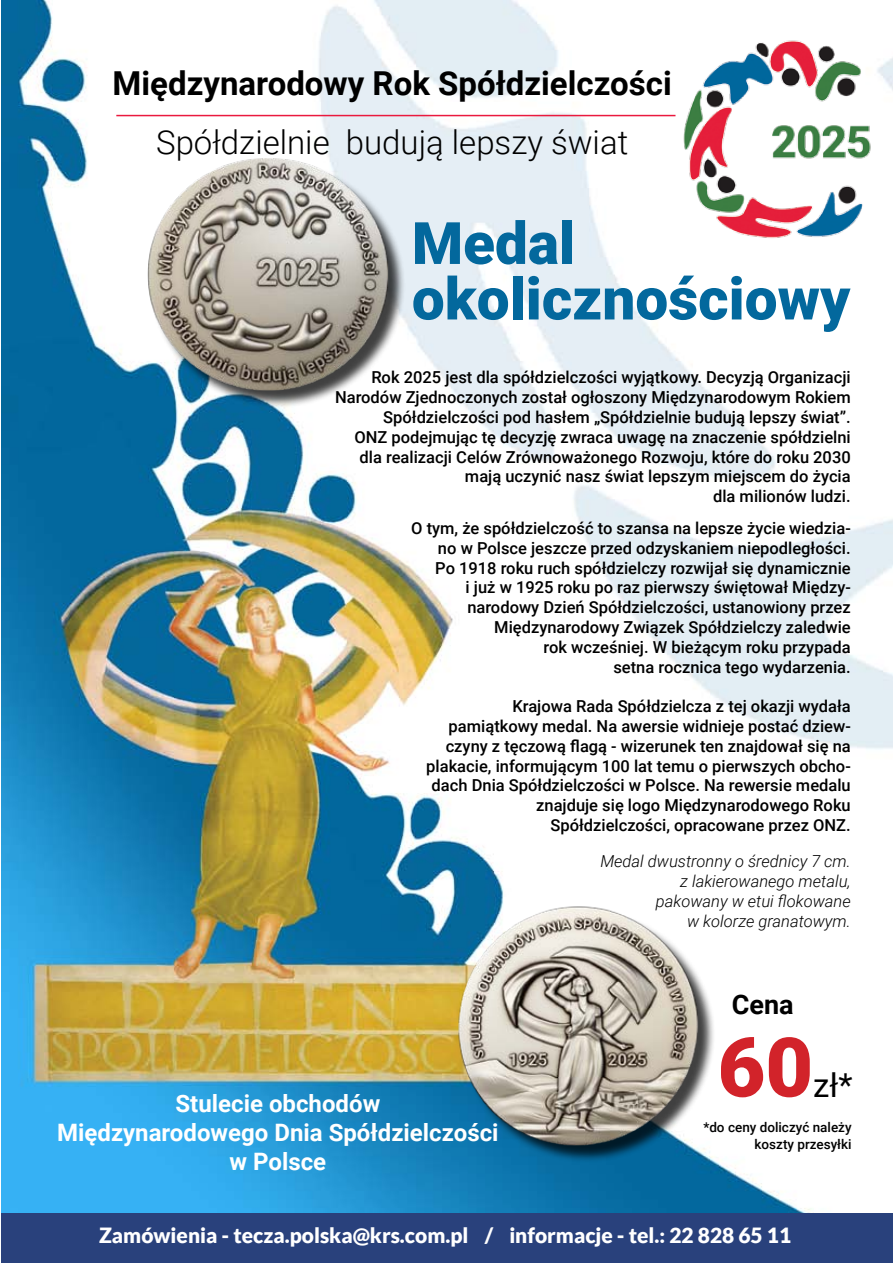
<style>
.page{position:relative;width:893px;height:1263px;background:#fff}
.page>*{position:absolute;margin:0;border:0;box-sizing:border-box;transform-origin:0 0}
.t1{font:900 82.5px "Roboto";color:#d2232a}
.t2{font:900 58.5px/55.5px "Roboto";color:#03689d}
.t3{font:700 33px "Roboto";color:#000}
.t4{font:300 33px "Roboto";color:#000}
.t5{font:33px "Roboto";color:#000}
.t6{font:700 27px "Roboto";color:#000}
.t7{font:700 24px/28.8px "Roboto";color:#fff;text-align:center}
.t8{font:900 21px "Lato";color:#fff}
.t9{font:500 16.5px/19.8px "Roboto";color:#000;text-align:right}
.t10{font:italic 300 16.5px/19.8px "Roboto";color:#000;text-align:right}
.t11{font:500 13.5px/16.2px "Roboto";color:#000;text-align:right}
</style>
<div class="page">
<img style="left:2px;top:0;width:891px;height:1213px">
<img style="left:682px;top:31px;width:193px;height:211px">
<hr style="left:116px;top:115px;width:559px;height:1px;background:#ea193e">
<div style="left:150px;top:161px;width:255px;height:247px;background:#000;opacity:.75"></div>
<img style="left:147px;top:158px;width:241px;height:233px">
<div style="left:461px;top:909px;width:254px;height:254px;background:#000;opacity:.75"></div>
<img style="left:454px;top:888px;width:246px;height:269px">
<div style="left:2px;top:1213px;width:891px;height:50px;background:#29417c"></div>
<h3 class="t3" style="left:113px;top:61px;width:561px">Międzynarodowy Rok Spółdzielczości</h3>
<h3 class="t4" style="left:156px;top:119px;width:474px">Spółdzielnie budują lepszy świat</h3>
<h2 class="t2" style="left:412px;top:213px;width:440px">Medal okolicznościowy</h2>
<p class="t9" style="left:335px;top:367px;width:517px">Rok 2025 jest dla spółdzielczości wyjątkowy. Decyzją Organizacji Narodów Zjednoczonych został ogłoszony Międzynarodowym Rokiem Spółdzielczości pod hasłem „Spółdzielnie budują lepszy świat”.<br>ONZ podejmując tę decyzję zwraca uwagę na znaczenie spółdzielni dla realizacji Celów Zrównoważonego Rozwoju, które do roku 2030 mają uczynić nasz świat lepszym miejscem do życia<br>dla milionów ludzi.</p>
<p class="t9" style="left:411px;top:518px;width:441px">O tym, że spółdzielczość to szansa na lepsze życie wiedzia&shy;no w Polsce jeszcze przed odzyskaniem niepodległości.<br>Po 1918 roku ruch spółdzielczy rozwijał się dynamicznie<br>i już w 1925 roku po raz pierwszy świętował Między&shy;narodowy Dzień Spółdzielczości, ustanowiony przez Międzynarodowy Związek Spółdzielczy zaledwie<br>rok wcześniej. W bieżącym roku przypada<br>setna rocznica tego wydarzenia.</p>
<p class="t9" style="left:426px;top:696px;width:426px">Krajowa Rada Spółdzielcza z tej okazji wydała pamiątkowy medal. Na awersie widnieje postać dziew&shy;czyny z tęczową flagą - wizerunek ten znajdował się na plakacie, informującym 100 lat temu o pierwszych obcho&shy;dach Dnia Spółdzielczości w Polsce. Na rewersie medalu znajduje się logo Międzynarodowego Roku Spółdzielczości, opracowane przez ONZ.</p>
<p class="t10" style="left:600px;top:851px;width:252px">Medal dwustronny o średnicy 7 cm. z lakierowanego metalu,<br>pakowany w etui flokowane<br>w kolorze granatowym.</p>
<h3 class="t7" style="left:57px;top:1088px;width:443px">Stulecie obchodów<br>Międzynarodowego Dnia Spółdzielczości w Polsce</h3>
<h3 class="t6" style="left:732px;top:986px;width:63px">Cena</h3>
<h1 class="t1" style="left:718px;top:1009px;width:97px">60</h1>
<h3 class="t5" style="left:813px;top:1062px;width:41px">zł*</h3>
<p class="t11" style="left:703px;top:1119px;width:150px">*do ceny doliczyć należy koszty przesyłki</p>
<p class="t8" style="left:99px;top:1223px;width:693px">Zamówienia - tecza.polska@krs.com.pl / informacje - tel.: 22 828 65 11</p>
</div>
